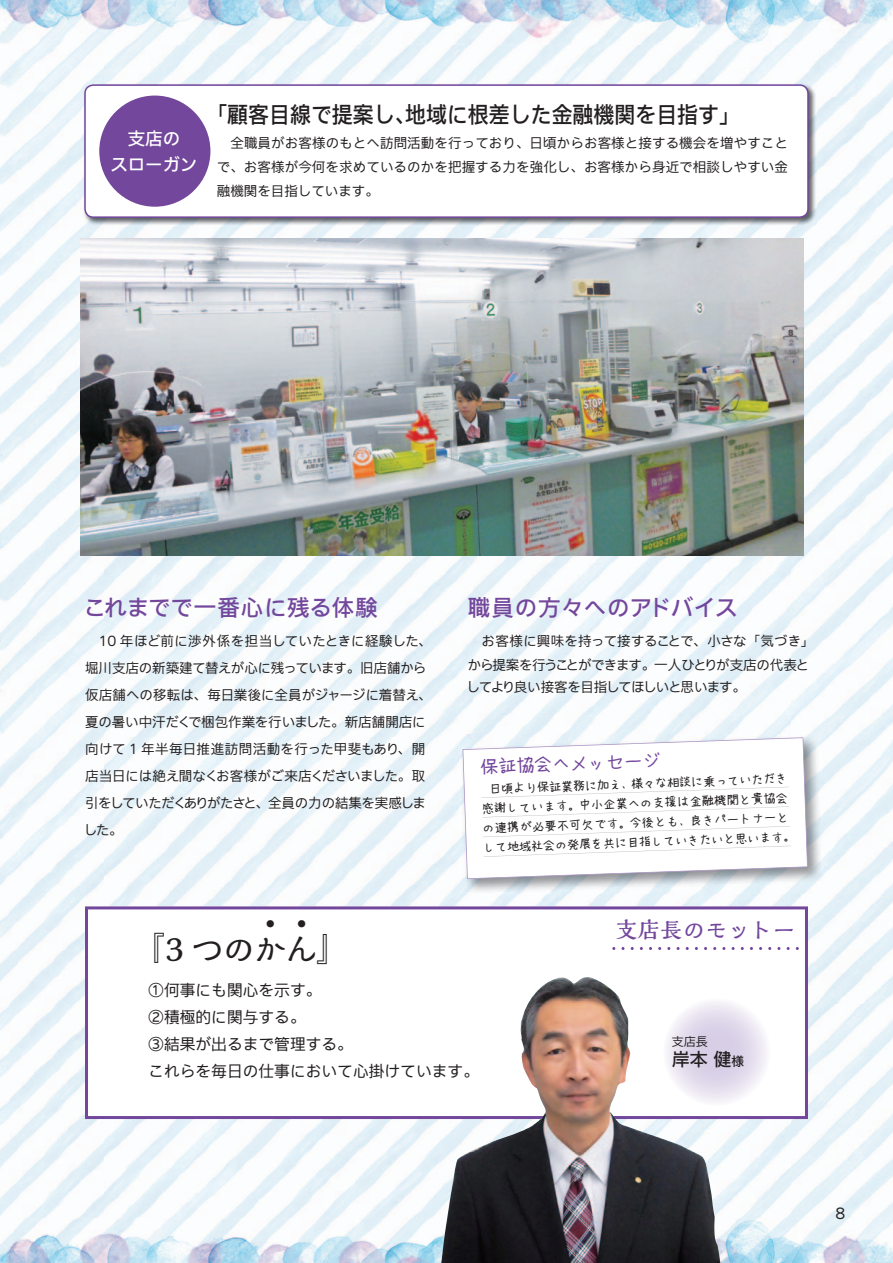
<style>
.page{position:relative;width:893px;height:1263px;background:#fff}
.page>*{position:absolute;margin:0;border:0;box-sizing:border-box;transform-origin:0 0}
.t1{font:33px "Kaimin Tu Std Bold 90 msp RKSJ H";color:#231f20}
.t2{font:22.5px "Iwa UCDA Goth Std Md 90 msp RKSJ H";color:#231f20;scale:.93 1}
.t3{font:22.5px "Iwa UCDA Goth Std Md 90 msp RKSJ H";letter-spacing:.01em;color:#73479c}
.t4{font:22.5px "Kaimin Tu Std Bold 90 msp RKSJ H";color:#73479c}
.t5{font:18px "reikofont";color:#73479c}
.t6{font:18px "Iwa UCDA Goth Std Md 90 msp RKSJ H";color:#231f20}
.t7{font:17.4px/26.2px "Iwa UCDA Goth Std Md 90 msp RKSJ H";color:#fff;text-align:center}
.t8{font:16.5px "Kenten Generic";color:#231f20}
.t9{font:15.75px/27px "Iwa UCDA Goth Std R2 90 msp RKSJ H";color:#231f20}
.t10{font:15px "Iwa UCDA Goth Std R2 90 msp RKSJ H";color:#231f20}
.t11{font:13.5px/27px "Iwa UCDA Goth Std R2 90 msp RKSJ H";color:#231f20}
.t12{font:13.5px/24px "Iwa UCDA Goth Std R2 90 msp RKSJ H";letter-spacing:-.025em;color:#231f20}
.t13{font:13.5px "Iwa UCDA Goth Std R2 90 msp RKSJ H";letter-spacing:-.065em;color:#231f20}
.t14{font:12px/19.5px "reikofont";color:#231f20;text-align:justify}
.t15{font:12px "Iwa UCDA Goth Std R2 90 msp RKSJ H";color:#231f20}
.s1{font-size:12.6px}
</style>
<div class="page">
<img style="left:0;top:45px;width:105px;height:1173px">
<img style="left:105px;top:45px;width:788px;height:53px">
<img style="left:790px;top:98px;width:103px;height:1120px">
<img style="left:105px;top:226px;width:685px;height:512px">
<img style="left:105px;top:738px;width:362px;height:168px">
<img style="left:489px;top:894px;width:301px;height:12px">
<img style="left:105px;top:1119px;width:685px;height:99px">
<img style="left:14px;top:0;width:879px;height:45px">
<img style="left:0;top:0;width:14px;height:43px">
<img style="left:0;top:1218px;width:893px;height:45px">
<svg style="left:85px;top:906px;width:723px;height:213px"></svg>
<img style="left:81px;top:238px;width:723px;height:317px">
<img style="left:438px;top:977px;width:287px;height:286px">
<svg style="left:612px;top:947px;width:196px;height:3px"></svg>
<img style="left:663px;top:998px;width:107px;height:108px;border-radius:50%">
<img style="left:83px;top:83px;width:733px;height:143px">
<svg style="left:84px;top:84px;width:725px;height:134px"></svg>
<div style="left:99px;top:96px;width:111px;height:111px;background:#73479c;border-radius:50%"></div>
<img style="left:459px;top:735px;width:364px;height:159px">
<svg style="left:462px;top:737px;width:346px;height:142px"></svg>
<svg style="left:482px;top:787px;width:307px;height:11px"></svg>
<svg style="left:482px;top:806px;width:307px;height:12px"></svg>
<svg style="left:483px;top:826px;width:307px;height:11px"></svg>
<svg style="left:484px;top:846px;width:307px;height:11px"></svg>
<p class="t7" style="left:110px;top:127px;width:89px">支店の<br>スローガン</p>
<h2 class="t2" style="left:206px;top:106px;width:575px">「顧客目線で提案し、地域に根差した金融機関を目指す」</h2>
<p class="t11" style="left:217px;top:133px;width:573px;line-height:24px;text-align:justify">　全職員がお客様のもとへ訪問活動を行っており、日頃からお客様と接する機会を増やすことで、お客様が今何を求めているのかを把握する力を強化し、お客様から身近で相談しやすい金融機関を目指しています。</p>
<h2 class="t3" style="left:83px;top:599px;width:296px">これまでで一番心に残る体験</h2>
<p class="t11" style="left:84px;top:629px;width:349px">　10 年ほど前に渉外係を担当していたときに経験した、堀川支店の新築建て替えが心に残っています。旧店舗から仮店舗への移転は、毎日業後に全員がジャージに着替え、夏の暑い中汗だくで梱包作業を行いました。新店舗開店に向けて 1 年半毎日推進訪問活動を行った甲斐もあり、開店当日には絶え間なくお客様がご来店くださいました。取引をしていただくありがたさと、全員の力の結集を実感しました。</p>
<p class="t8" style="left:262px;top:915px;width:49px">4 4</p>
<h1 class="t1" style="left:132px;top:936px;width:219px">『3 つのかん』</h1>
<h2 class="t3" style="left:468px;top:599px;width:271px">職員の方々へのアドバイス</h2>
<p class="t12" style="left:468px;top:631px;width:348px">　お客様に興味を持って接することで、小さな「気づき」から提案を行うことができます。一人ひとりが支店の代表と</p>
<p class="t13" style="left:466px;top:682px;width:281px">してより良い接客を目指してほしいと思います。</p>
<h3 class="t5" style="left:480px;top:758px;width:193px;rotate:-2deg">保証協会へメッセージ　</h3>
<p class="t14" style="left:481px;top:779px;width:308px;rotate:-2deg">　日頃より保証業務に加え、様々な相談に乗っていただき感謝しています。中小企業への支援は金融機関と貴協会の連携が必要不可欠です。今後とも、良きパートナーとして地域社会の発展を共に目指していきたいと思います。</p>
<h2 class="t4" style="left:615px;top:921px;width:182px">支店長のモットー</h2>
<p class="t9" style="left:148px;top:978px;width:332px">①何事にも関心を示す。<br>②積極的に関与する。<br>③結果が出るまで管理する。<br>これらを毎日の仕事において心掛けています。</p>
<p class="t15" style="left:672px;top:1037px;width:37px">支店長</p>
<h3 class="t6" style="left:672px;top:1053px;width:73px">岸本 健<span class="s1">様</span></h3>
<p class="t10" style="left:836px;top:1207px;width:11px">8</p>
</div>
